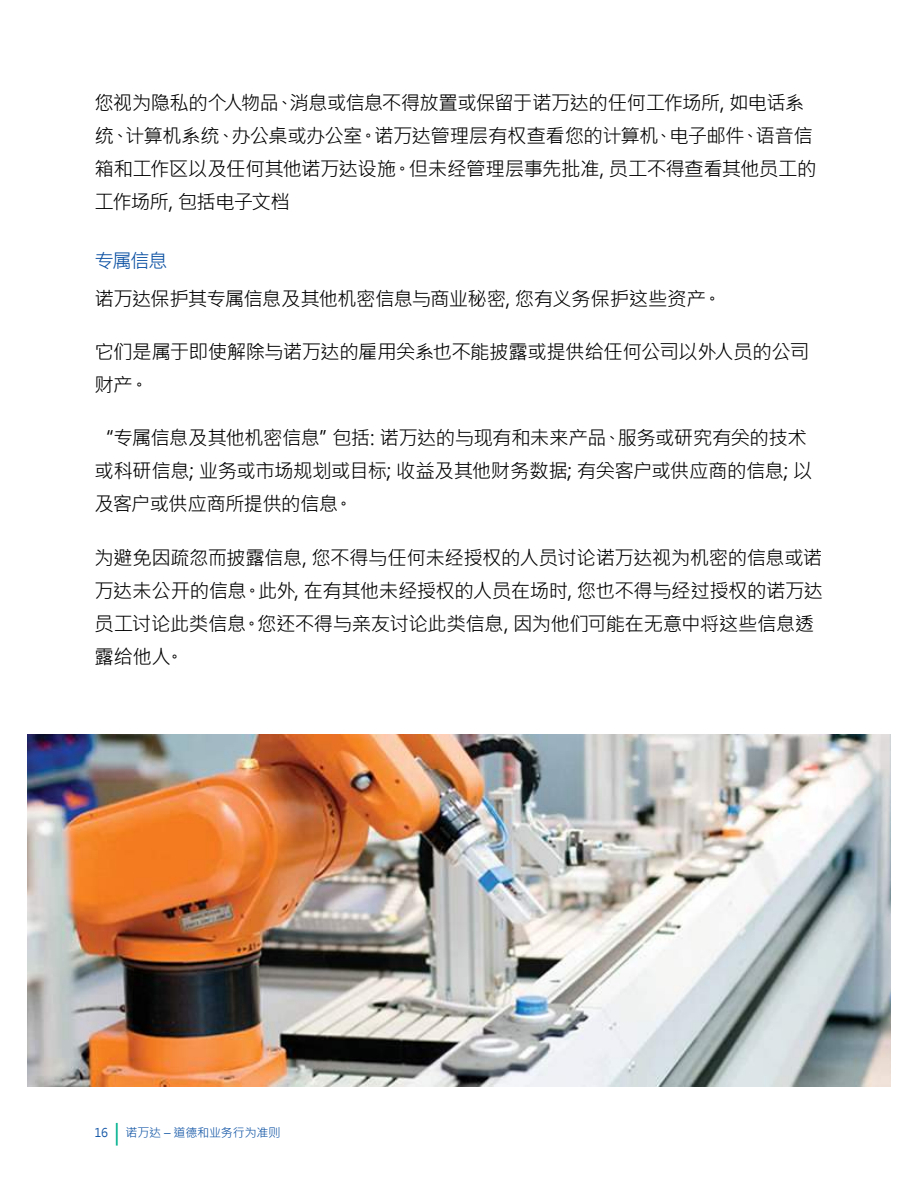
<style>
.page{position:relative;width:918px;height:1188px;background:#fff}
.page>*{position:absolute;margin:0;border:0;box-sizing:border-box;transform-origin:0 0}
.t1{font:19.5px/33px "Microsoft Jheng Hei";letter-spacing:-.03em;color:#000}
.t2{font:19.5px "Microsoft Jheng Hei";color:#0c51a3}
.t3{font:12px "Microsoft Jheng Hei";letter-spacing:-.015em;color:#0c51a3}
.s1{font-size:21px;color:#00b18f}
</style>
<div class="page">
<img style="left:27px;top:734px;width:864px;height:352px">
<p class="t1" style="left:94px;top:86px;width:724px">您视为隐私的个人物品、消息或信息不得放置或保留于诺万达的任何工作场所, 如电话系统、计算机系统、办公桌或办公室。诺万达管理层有权查看您的计算机、电子邮件、语音信箱和工作区以及任何其他诺万达设施。但未经管理层事先批准, 员工不得查看其他员工的工作场所, 包括电子文档</p>
<p class="t2" style="left:94px;top:249px;width:75px">专属信息</p>
<p class="t1" style="left:94px;top:282px;width:629px">诺万达保护其专属信息及其他机密信息与商业秘密, 您有义务保护这些资产。</p>
<p class="t1" style="left:94px;top:336px;width:716px">它们是属于即使解除与诺万达的雇用关系也不能披露或提供给任何公司以外人员的公司财产。</p>
<p class="t1" style="left:94px;top:422px;width:720px">“专属信息及其他机密信息”包括: 诺万达的与现有和未来产品、服务或研究有关的技术或科研信息; 业务或市场规划或目标; 收益及其他财务数据; 有关客户或供应商的信息; 以及客户或供应商所提供的信息。</p>
<p class="t1" style="left:94px;top:541px;width:730px">为避免因疏忽而披露信息, 您不得与任何未经授权的人员讨论诺万达视为机密的信息或诺万达未公开的信息。此外, 在有其他未经授权的人员在场时, 您也不得与经过授权的诺万达员工讨论此类信息。您还不得与亲友讨论此类信息, 因为他们可能在无意中将这些信息透露给他人。</p>
<p class="t3" style="left:94px;top:1125px;width:187px">16 <span class="s1">|</span> 诺万达 – 道德和业务行为准则</p>
</div>
